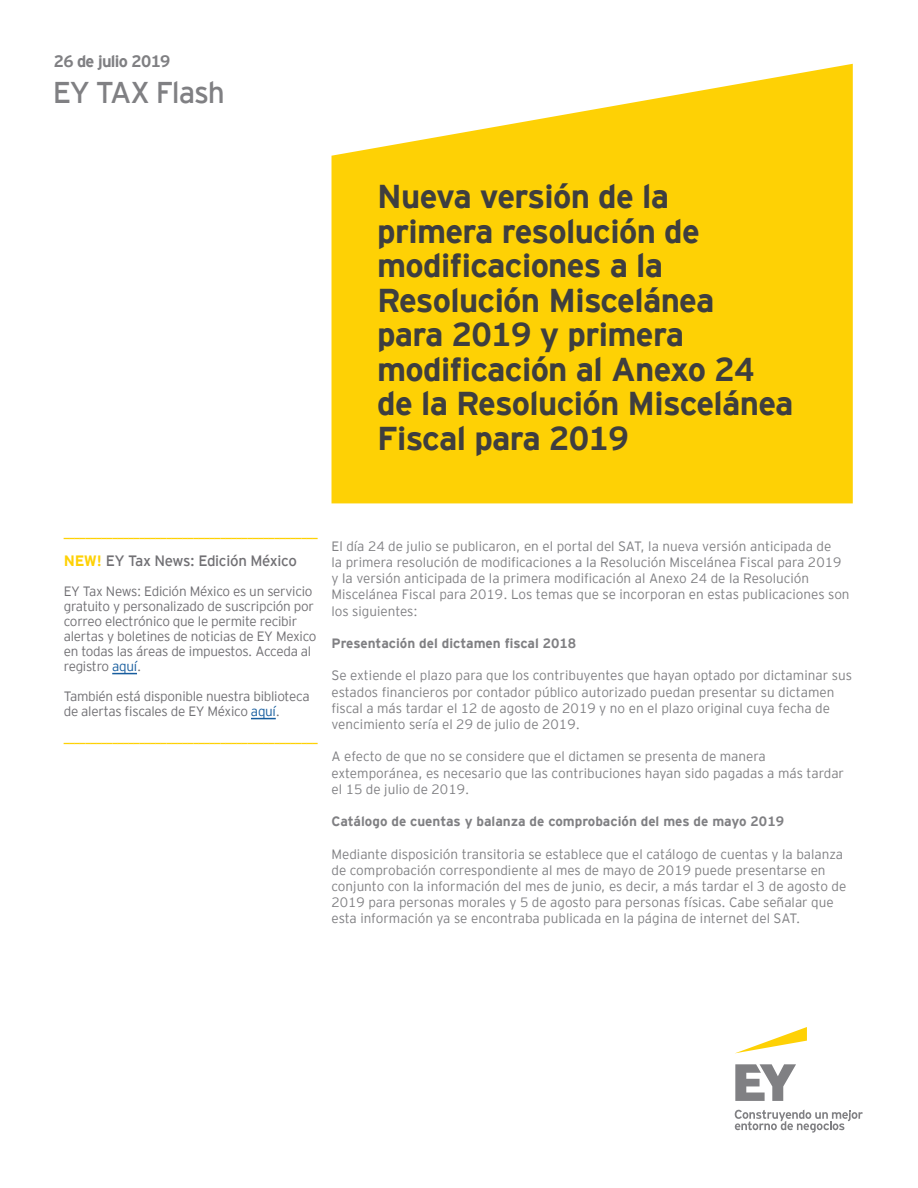
<style>
.page{position:relative;width:918px;height:1188px;background:#fff}
.page>*{position:absolute;margin:0;border:0;box-sizing:border-box;transform-origin:0 0}
.t1{font:700 33px/34.5px "EY Interstate";letter-spacing:-.02em;color:#3e3e3f}
.t2{font:30px "EY Interstate";letter-spacing:-.04em;color:#808083}
.t3{font:700 16.5px "EY Interstate";letter-spacing:-.04em;color:#808083}
.t4{font:15px "EY Interstate";letter-spacing:-.02em;color:#717074}
.t5{font:300 13.5px/16.2px "EY Interstate";color:#808083}
.t6{font:300 13.5px/15px "EY Interstate";letter-spacing:-.02em;color:#717074}
.t7{font:700 13.5px "EY Interstate";color:#808083}
.t8{font:700 11.25px "EY Interstate";color:#fed105}
.s1{font-weight:700;color:#fed105}
.s2{color:#175d9e}
</style>
<div class="page">
<svg style="left:332px;top:64px;width:521px;height:440px;background:#fed51f"></svg>
<svg style="left:735px;top:1064px;width:61px;height:37px"></svg>
<svg style="left:735px;top:1110px;width:128px;height:23px"></svg>
<svg style="left:736px;top:1027px;width:71px;height:26px"></svg>
<svg style="left:112px;top:673px;width:25px;height:1px"></svg>
<svg style="left:251px;top:718px;width:25px;height:1px"></svg>
<p class="t3" style="left:54px;top:52px;width:118px">26 de julio 2019</p>
<p class="t2" style="left:53px;top:75px;width:174px">EY TAX Flash</p>
<p class="t1" style="left:377px;top:179px;width:418px">Nueva versión de la primera resolución de modificaciones a la<br>Resolución Miscelánea<br>para 2019 y primera modificación al Anexo 24 de la Resolución Miscelánea<br>Fiscal para 2019</p>
<p class="t8" style="left:64px;top:527px;width:256px">_______________________________________________</p>
<p class="t4" style="left:64px;top:553px;width:235px"><span class="s1">NEW!</span> EY Tax News: Edición México</p>
<p class="t6" style="left:64px;top:584px;width:254px">EY Tax News: Edición México es un servicio gratuito y personalizado de suscripción por correo electrónico que le permite recibir alertas y boletines de noticias de EY Mexico en todas las áreas de impuestos. Acceda al registro <span class="s2">aquí</span>.</p>
<p class="t6" style="left:64px;top:689px;width:247px">También está disponible nuestra biblioteca de alertas fiscales de EY México <span class="s2">aquí</span>.</p>
<p class="t8" style="left:64px;top:732px;width:256px">_______________________________________________</p>
<p class="t5" style="left:332px;top:538px;width:520px">El día 24 de julio se publicaron, en el portal del SAT, la nueva versión anticipada de<br>la primera resolución de modificaciones a la Resolución Miscelánea Fiscal para 2019 y la versión anticipada de la primera modificación al Anexo 24 de la Resolución Miscelánea Fiscal para 2019. Los temas que se incorporan en estas publicaciones son los siguientes:</p>
<p class="t7" style="left:332px;top:636px;width:246px">Presentación del dictamen fiscal 2018</p>
<p class="t5" style="left:332px;top:667px;width:522px">Se extiende el plazo para que los contribuyentes que hayan optado por dictaminar sus estados financieros por contador público autorizado puedan presentar su dictamen fiscal a más tardar el 12 de agosto de 2019 y no en el plazo original cuya fecha de vencimiento sería el 29 de julio de 2019.</p>
<p class="t5" style="left:332px;top:748px;width:514px">A efecto de que no se considere que el dictamen se presenta de manera extemporánea, es necesario que las contribuciones hayan sido pagadas a más tardar el 15 de julio de 2019.</p>
<p class="t7" style="left:332px;top:814px;width:454px">Catálogo de cuentas y balanza de comprobación del mes de mayo 2019</p>
<p class="t5" style="left:332px;top:846px;width:516px">Mediante disposición transitoria se establece que el catálogo de cuentas y la balanza de comprobación correspondiente al mes de mayo de 2019 puede presentarse en conjunto con la información del mes de junio, es decir, a más tardar el 3 de agosto de 2019 para personas morales y 5 de agosto para personas físicas. Cabe señalar que esta información ya se encontraba publicada en la página de internet del SAT.</p>
</div>
